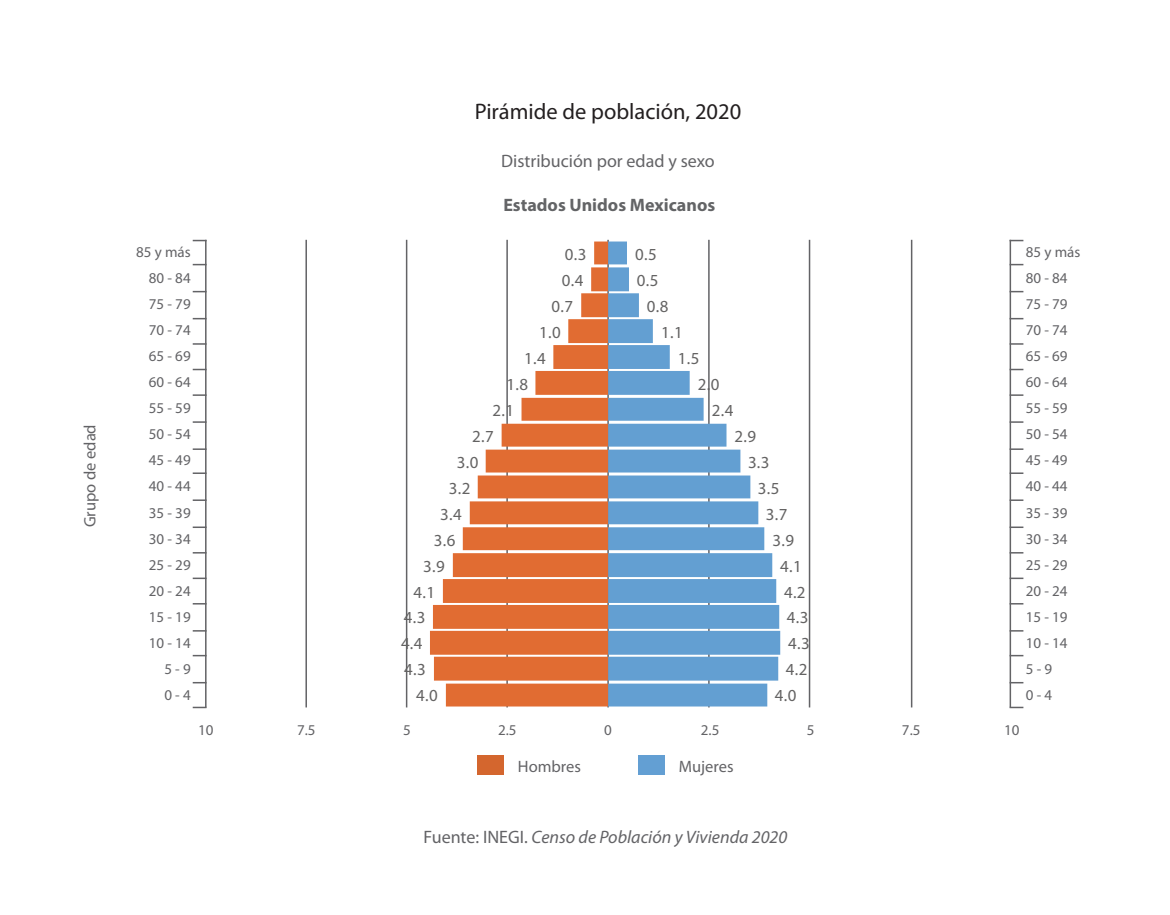
<style>
.page{position:relative;width:1170px;height:915px;background:#fff}
.page>*{position:absolute;margin:0;border:0;box-sizing:border-box;transform-origin:0 0}
.t1{font:22.5px "Myriad Pro";color:#231f20}
.t2{font:italic 18px "Myriad Pro";color:#636366}
.t3{font:18px "Myriad Pro";color:#636366}
.t4{font:700 18px "Myriad Pro";color:#636466}
.t5{font:16.95px "Myriad Pro";color:#646363}
.t6{font:16.5px "Myriad Pro";color:#636366}
.t7{font:15px "Myriad Pro";color:#636366}
.s1{font-style:normal}
</style>
<div class="page">
<hr style="left:305px;top:240px;width:2px;height:467px;background:#636366">
<hr style="left:406px;top:240px;width:1px;height:467px;background:#636366">
<hr style="left:506px;top:240px;width:2px;height:467px;background:#636366">
<hr style="left:607px;top:240px;width:1px;height:467px;background:#636366">
<hr style="left:708px;top:240px;width:1px;height:467px;background:#636366">
<hr style="left:808px;top:240px;width:2px;height:467px;background:#636366">
<hr style="left:910px;top:240px;width:2px;height:467px;background:#636366">
<hr style="left:1009px;top:240px;width:1px;height:467px;background:#636366">
<svg style="left:1009px;top:240px;width:14px;height:1px"></svg>
<svg style="left:1009px;top:264px;width:14px;height:1px"></svg>
<svg style="left:1009px;top:291px;width:14px;height:1px"></svg>
<svg style="left:1009px;top:318px;width:14px;height:1px"></svg>
<svg style="left:1009px;top:343px;width:14px;height:1px"></svg>
<svg style="left:1009px;top:368px;width:14px;height:2px"></svg>
<svg style="left:1009px;top:394px;width:14px;height:2px"></svg>
<svg style="left:1009px;top:421px;width:14px;height:1px"></svg>
<svg style="left:1009px;top:448px;width:14px;height:2px"></svg>
<svg style="left:1009px;top:472px;width:14px;height:2px"></svg>
<svg style="left:1009px;top:499px;width:14px;height:2px"></svg>
<svg style="left:1009px;top:526px;width:14px;height:2px"></svg>
<svg style="left:1009px;top:552px;width:14px;height:1px"></svg>
<svg style="left:1009px;top:577px;width:14px;height:2px"></svg>
<svg style="left:1009px;top:603px;width:14px;height:1px"></svg>
<svg style="left:1009px;top:630px;width:14px;height:1px"></svg>
<svg style="left:1009px;top:654px;width:14px;height:2px"></svg>
<svg style="left:1009px;top:681px;width:14px;height:2px"></svg>
<svg style="left:1009px;top:706px;width:14px;height:2px"></svg>
<hr style="left:205px;top:240px;width:1px;height:467px;background:#636366">
<svg style="left:193px;top:240px;width:12px;height:1px"></svg>
<svg style="left:193px;top:264px;width:12px;height:1px"></svg>
<svg style="left:193px;top:291px;width:12px;height:1px"></svg>
<svg style="left:193px;top:318px;width:12px;height:1px"></svg>
<svg style="left:193px;top:343px;width:12px;height:1px"></svg>
<svg style="left:193px;top:368px;width:12px;height:2px"></svg>
<svg style="left:193px;top:394px;width:12px;height:2px"></svg>
<svg style="left:193px;top:421px;width:12px;height:1px"></svg>
<svg style="left:193px;top:448px;width:12px;height:2px"></svg>
<svg style="left:193px;top:472px;width:12px;height:2px"></svg>
<svg style="left:193px;top:499px;width:12px;height:2px"></svg>
<svg style="left:193px;top:526px;width:12px;height:2px"></svg>
<svg style="left:193px;top:552px;width:12px;height:1px"></svg>
<svg style="left:193px;top:577px;width:12px;height:2px"></svg>
<svg style="left:193px;top:603px;width:12px;height:1px"></svg>
<svg style="left:193px;top:630px;width:12px;height:1px"></svg>
<svg style="left:193px;top:654px;width:12px;height:2px"></svg>
<svg style="left:193px;top:682px;width:12px;height:1px"></svg>
<svg style="left:193px;top:706px;width:13px;height:2px"></svg>
<div style="left:477px;top:755px;width:26px;height:19px;background:#d4662e"></div>
<div style="left:638px;top:755px;width:26px;height:19px;background:#639fd3"></div>
<svg style="left:608px;top:241px;width:172px;height:465px;fill:#639fd2"></svg>
<svg style="left:430px;top:241px;width:178px;height:465px;fill:#e16c32"></svg>
<p class="t6" style="left:80px;top:527px;width:104px;rotate:-90deg">Grupo de edad</p>
<p class="t1" style="left:474px;top:98px;width:268px">Pirámide de población, 2020</p>
<p class="t3" style="left:501px;top:150px;width:215px">Distribución por edad y sexo</p>
<p class="t4" style="left:503px;top:193px;width:213px">Estados Unidos Mexicanos</p>
<p class="t7" style="left:136px;top:242px;width:56px">85 y más</p>
<p class="t7" style="left:1025px;top:242px;width:56px">85 y más</p>
<p class="t7" style="left:149px;top:268px;width:43px">80 - 84</p>
<p class="t7" style="left:1025px;top:268px;width:43px">80 - 84</p>
<p class="t7" style="left:149px;top:294px;width:43px">75 - 79</p>
<p class="t7" style="left:1025px;top:294px;width:43px">75 - 79</p>
<p class="t7" style="left:149px;top:321px;width:43px">70 - 74</p>
<p class="t7" style="left:1025px;top:321px;width:43px">70 - 74</p>
<p class="t7" style="left:149px;top:347px;width:43px">65 - 69</p>
<p class="t7" style="left:1025px;top:347px;width:43px">65 - 69</p>
<p class="t7" style="left:149px;top:373px;width:43px">60 - 64</p>
<p class="t7" style="left:1025px;top:373px;width:43px">60 - 64</p>
<p class="t7" style="left:149px;top:399px;width:43px">55 - 59</p>
<p class="t7" style="left:1025px;top:399px;width:43px">55 - 59</p>
<p class="t7" style="left:149px;top:425px;width:43px">50 - 54</p>
<p class="t7" style="left:1025px;top:425px;width:43px">50 - 54</p>
<p class="t7" style="left:149px;top:451px;width:43px">45 - 49</p>
<p class="t7" style="left:1025px;top:451px;width:43px">45 - 49</p>
<p class="t7" style="left:149px;top:477px;width:43px">40 - 44</p>
<p class="t7" style="left:1025px;top:477px;width:43px">40 - 44</p>
<p class="t7" style="left:149px;top:503px;width:43px">35 - 39</p>
<p class="t7" style="left:1025px;top:503px;width:43px">35 - 39</p>
<p class="t7" style="left:149px;top:529px;width:43px">30 - 34</p>
<p class="t7" style="left:1025px;top:529px;width:43px">30 - 34</p>
<p class="t7" style="left:149px;top:555px;width:43px">25 - 29</p>
<p class="t7" style="left:1025px;top:555px;width:43px">25 - 29</p>
<p class="t7" style="left:149px;top:581px;width:43px">20 - 24</p>
<p class="t7" style="left:1025px;top:581px;width:43px">20 - 24</p>
<p class="t7" style="left:149px;top:607px;width:43px">15 - 19</p>
<p class="t7" style="left:1025px;top:607px;width:43px">15 - 19</p>
<p class="t7" style="left:149px;top:633px;width:43px">10 - 14</p>
<p class="t7" style="left:1025px;top:633px;width:43px">10 - 14</p>
<p class="t7" style="left:164px;top:659px;width:28px">5 - 9</p>
<p class="t7" style="left:1025px;top:659px;width:28px">5 - 9</p>
<p class="t7" style="left:164px;top:685px;width:28px">0 - 4</p>
<p class="t7" style="left:1025px;top:685px;width:28px">0 - 4</p>
<p class="t5" style="left:564px;top:243px;width:23px">0.3</p>
<p class="t5" style="left:635px;top:243px;width:23px">0.5</p>
<p class="t5" style="left:562px;top:269px;width:23px">0.4</p>
<p class="t5" style="left:636px;top:269px;width:23px">0.5</p>
<p class="t5" style="left:551px;top:295px;width:23px">0.7</p>
<p class="t5" style="left:646px;top:295px;width:23px">0.8</p>
<p class="t5" style="left:539px;top:321px;width:23px">1.0</p>
<p class="t5" style="left:661px;top:321px;width:23px">1.1</p>
<p class="t5" style="left:524px;top:347px;width:23px">1.4</p>
<p class="t5" style="left:678px;top:347px;width:23px">1.5</p>
<p class="t5" style="left:506px;top:373px;width:23px">1.8</p>
<p class="t5" style="left:697px;top:373px;width:23px">2.0</p>
<p class="t5" style="left:492px;top:399px;width:23px">2.1</p>
<p class="t5" style="left:712px;top:399px;width:23px">2.4</p>
<p class="t5" style="left:472px;top:425px;width:23px">2.7</p>
<p class="t5" style="left:734px;top:425px;width:23px">2.9</p>
<p class="t5" style="left:456px;top:451px;width:23px">3.0</p>
<p class="t5" style="left:748px;top:451px;width:23px">3.3</p>
<p class="t5" style="left:758px;top:477px;width:23px">3.5</p>
<p class="t5" style="left:448px;top:477px;width:23px">3.2</p>
<p class="t5" style="left:765px;top:503px;width:23px">3.7</p>
<p class="t5" style="left:440px;top:503px;width:23px">3.4</p>
<p class="t5" style="left:434px;top:529px;width:23px">3.6</p>
<p class="t5" style="left:772px;top:529px;width:23px">3.9</p>
<p class="t5" style="left:423px;top:555px;width:23px">3.9</p>
<p class="t5" style="left:780px;top:555px;width:23px">4.1</p>
<p class="t5" style="left:784px;top:581px;width:23px">4.2</p>
<p class="t5" style="left:413px;top:581px;width:23px">4.1</p>
<p class="t5" style="left:786px;top:607px;width:23px">4.3</p>
<p class="t5" style="left:404px;top:607px;width:23px">4.3</p>
<p class="t5" style="left:788px;top:633px;width:23px">4.3</p>
<p class="t5" style="left:401px;top:633px;width:23px">4.4</p>
<p class="t5" style="left:404px;top:659px;width:23px">4.3</p>
<p class="t5" style="left:785px;top:659px;width:23px">4.2</p>
<p class="t5" style="left:416px;top:685px;width:23px">4.0</p>
<p class="t5" style="left:774px;top:685px;width:23px">4.0</p>
<p class="t7" style="left:198px;top:721px;width:17px">10</p>
<p class="t7" style="left:297px;top:721px;width:20px">7.5</p>
<p class="t7" style="left:403px;top:721px;width:9px">5</p>
<p class="t7" style="left:498px;top:721px;width:20px">2.5</p>
<p class="t7" style="left:604px;top:721px;width:9px">0</p>
<p class="t7" style="left:701px;top:721px;width:20px">2.5</p>
<p class="t7" style="left:806px;top:721px;width:9px">5</p>
<p class="t7" style="left:901px;top:721px;width:20px">7.5</p>
<p class="t7" style="left:1003px;top:721px;width:17px">10</p>
<p class="t6" style="left:518px;top:756px;width:64px">Hombres</p>
<p class="t6" style="left:678px;top:756px;width:56px">Mujeres</p>
<p class="t2" style="left:423px;top:826px;width:365px"><span class="s1">Fuente: INEGI.</span> Censo de Población y Vivienda 2020</p>
</div>
